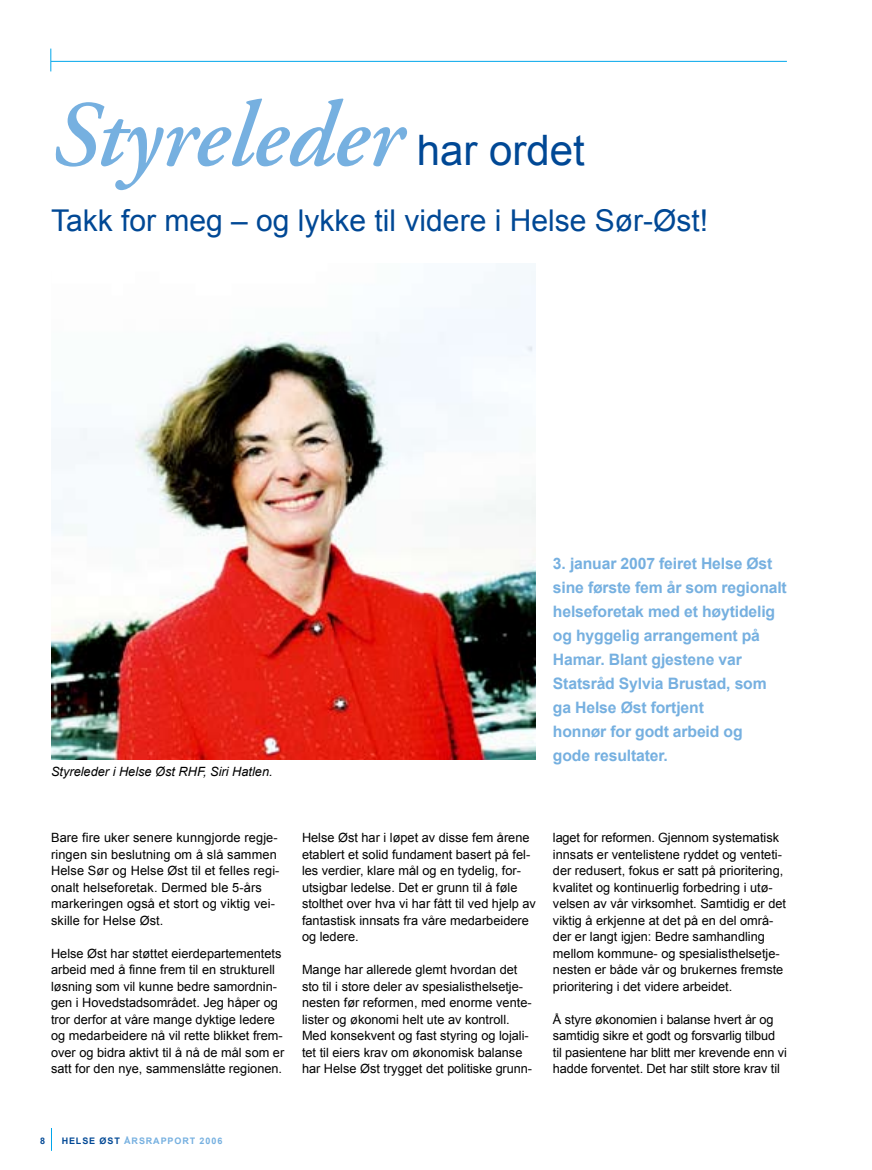
<style>
.page{position:relative;width:872px;height:1170px;background:#fff}
.page>*{position:absolute;margin:0;border:0;box-sizing:border-box;transform-origin:0 0}
.t1{font:italic 600 93px "Adobe Garamond";color:#76b0e0}
.t2{font:30px "Arial";color:#004895}
.t3{font:700 15.75px/24px "Arial";letter-spacing:-.01em;color:#76b0e0}
.t4{font:12.75px/16.5px "Arial";color:#000}
.t5{font:italic 12.75px "Arial";color:#000}
.t6{font:700 9px "Arial";letter-spacing:.1em;color:#76b0e0}
.t7{font:700 9px "Arial";color:#004895}
.s1{font-family:"Arial";font-weight:400;font-style:normal;font-size:42px;color:#004895}
</style>
<div class="page">
<hr style="left:51px;top:61px;width:736px;height:1px;background:#00a6eb">
<svg style="left:50px;top:49px;width:1px;height:22px"></svg>
<svg style="left:51px;top:1128px;width:1px;height:22px"></svg>
<img style="left:51px;top:264px;width:485px;height:495px">
<h1 class="t1" style="left:51px;top:84px;width:535px">Styreleder <span class="s1">har ordet</span></h1>
<h2 class="t2" style="left:51px;top:204px;width:658px">Takk for meg – og lykke til videre i Helse Sør-Øst!</h2>
<p class="t5" style="left:51px;top:764px;width:223px">Styreleder i Helse Øst RHF, Siri Hatlen.</p>
<p class="t3" style="left:553px;top:551px;width:235px">3. januar 2007 feiret Helse Øst sine første fem år som regionalt helseforetak med et høy-tidelig og hyggelig arrangement på<br>Hamar. Blant gjestene var<br>Statsråd Sylvia Brustad, som ga Helse Øst fortjent<br>honnør for godt arbeid og<br>gode resultater.</p>
<p class="t4" style="left:51px;top:829px;width:230px">Bare fire uker senere kunngjorde regje&shy;ringen sin beslutning om å slå sammen Helse Sør og Helse Øst til et felles regi&shy;onalt helseforetak. Dermed ble 5-års markeringen også et stort og viktig vei&shy;skille for Helse Øst.</p>
<p class="t4" style="left:51px;top:944px;width:235px">Helse Øst har støttet eierdepartementets arbeid med å finne frem til en strukturell løsning som vil kunne bedre samordnin&shy;gen i Hovedstadsområdet. Jeg håper og tror derfor at våre mange dyktige ledere og medarbeidere nå vil rette blikket frem&shy;over og bidra aktivt til å nå de mål som er satt for den nye, sammenslåtte regionen.</p>
<p class="t4" style="left:302px;top:829px;width:235px">Helse Øst har i løpet av disse fem årene etablert et solid fundament basert på fel&shy;les verdier, klare mål og en tydelig, for&shy;utsigbar ledelse. Det er grunn til å føle stolthet over hva vi har fått til ved hjelp av fantastisk innsats fra våre medarbeidere og ledere.</p>
<p class="t4" style="left:302px;top:961px;width:231px">Mange har allerede glemt hvordan det sto til i store deler av spesialisthelsetje&shy;nesten før reformen, med enorme vente&shy;lister og økonomi helt ute av kontroll.<br>Med konsekvent og fast styring og lojali&shy;tet til eiers krav om økonomisk balanse har Helse Øst trygget det politiske grunn-</p>
<p class="t4" style="left:553px;top:829px;width:235px">laget for reformen. Gjennom systematisk innsats er ventelistene ryddet og venteti&shy;der redusert, fokus er satt på prioritering, kvalitet og kontinuerlig forbedring i utø&shy;velsen av vår virksomhet. Samtidig er det viktig å erkjenne at det på en del områ&shy;der er langt igjen: Bedre samhandling mellom kommune- og spesialisthelsetje&shy;nesten er både vår og brukernes fremste prioritering i det videre arbeidet.</p>
<p class="t4" style="left:553px;top:1010px;width:235px">Å styre økonomien i balanse hvert år og samtidig sikre et godt og forsvarlig tilbud til pasientene har blitt mer krevende enn vi hadde forventet. Det har stilt store krav til</p>
<p class="t7" style="left:62px;top:1135px;width:8px">helse</p>
<p class="t7" style="left:100px;top:1135px;width:8px">øst</p>
<p class="t6" style="left:124px;top:1135px;width:16px">Årsrapport</p>
<p class="t6" style="left:200px;top:1135px;width:24px">2006</p>
</div>
